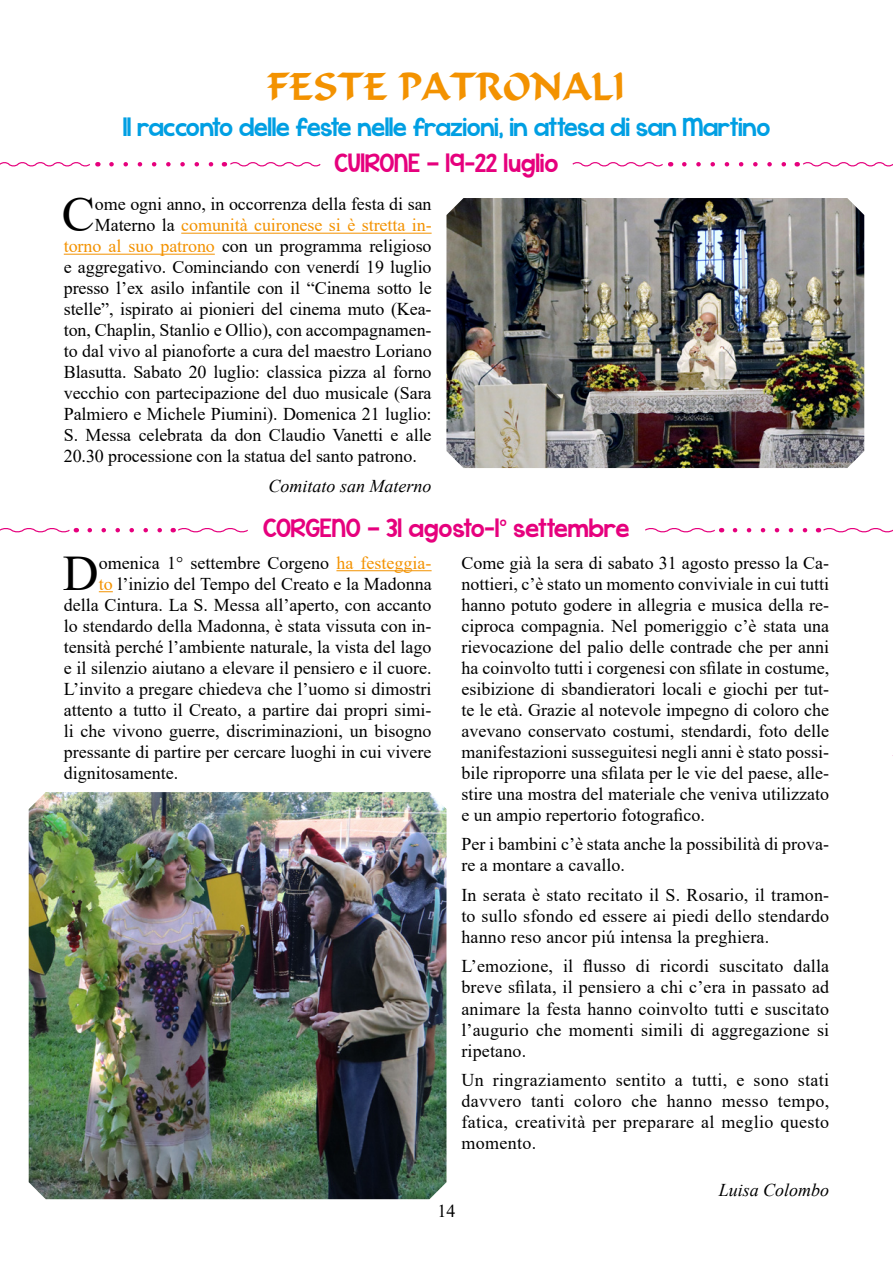
<style>
.page{position:relative;width:893px;height:1263px;background:#fff}
.page>*{position:absolute;margin:0;border:0;box-sizing:border-box;transform-origin:0 0}
.t1{font:49.65px "Times New Roman";color:#000}
.t2{font:37.5px "Calligraphic";letter-spacing:.01em;color:#f39200}
.t3{font:27px "KG Whatthe Teacher Wants";color:#009fe3}
.t4{font:27px "KG Whatthe Teacher Wants";letter-spacing:.01em;color:#e6007d}
.t5{font:18px/21px "Times New Roman";color:#000;text-align:justify}
.t6{font:18px "Times New Roman";letter-spacing:-.005em;color:#f39200}
.t7{font:italic 18px "Times New Roman";color:#000}
.s1{color:#000}
.s2{color:#f39200}
</style>
<div class="page">
<img style="left:446px;top:198px;width:418px;height:270px">
<img style="left:29px;top:792px;width:417px;height:407px">
<svg style="left:0;top:162px;width:90px;height:5px"></svg>
<svg style="left:572px;top:162px;width:91px;height:5px"></svg>
<svg style="left:111px;top:162px;width:103px;height:4px"></svg>
<svg style="left:224px;top:162px;width:97px;height:5px"></svg>
<svg style="left:684px;top:162px;width:102px;height:4px"></svg>
<svg style="left:797px;top:162px;width:96px;height:5px"></svg>
<svg style="left:90px;top:528px;width:72px;height:4px"></svg>
<svg style="left:0;top:527px;width:77px;height:6px"></svg>
<svg style="left:173px;top:527px;width:75px;height:6px"></svg>
<svg style="left:735px;top:528px;width:73px;height:4px"></svg>
<svg style="left:645px;top:527px;width:77px;height:6px"></svg>
<svg style="left:818px;top:527px;width:75px;height:6px"></svg>
<hr style="left:181px;top:233px;width:251px;height:1px;background:#f39200">
<hr style="left:64px;top:254px;width:151px;height:1px;background:#f39200">
<hr style="left:336px;top:570px;width:96px;height:1px;background:#f39200">
<svg style="left:99px;top:591px;width:14px;height:1px"></svg>
<h2 class="t2" style="left:268px;top:64px;width:359px">FESTE PATRONALI</h2>
<h3 class="t3" style="left:123px;top:110px;width:648px">Il racconto delle feste nelle frazioni, in attesa di san Martino</h3>
<h3 class="t4" style="left:335px;top:146px;width:224px">CUIRONE — 19-22 luglio</h3>
<h1 class="t1" style="left:62px;top:180px;width:35px">C</h1>
<p class="t5" style="left:95px;top:193px;width:338px">ome ogni anno, in occorrenza della festa di san</p>
<p class="t6" style="left:95px;top:212px;width:338px"><span class="s1">Materno la</span> comunità cuironese si è stretta in-</p>
<p class="t5" style="left:64px;top:235px;width:369px"><span class="s2">torno al suo patrono</span> con un programma religioso</p>
<p class="t5" style="left:64px;top:256px;width:369px">e aggregativo. Cominciando con venerdí 19 luglio</p>
<p class="t5" style="left:64px;top:277px;width:369px">presso l’ex asilo infantile con il “Cinema sotto le</p>
<p class="t5" style="left:64px;top:298px;width:369px">stelle”, ispirato ai pionieri del cinema muto (Kea-</p>
<p class="t5" style="left:64px;top:319px;width:369px">ton, Chaplin, Stanlio e Ollio), con accompagnamen-</p>
<p class="t5" style="left:64px;top:340px;width:369px">to dal vivo al pianoforte a cura del maestro Loriano</p>
<p class="t5" style="left:64px;top:361px;width:369px">Blasutta. Sabato 20 luglio: classica pizza al forno</p>
<p class="t5" style="left:64px;top:382px;width:369px">vecchio con partecipazione del duo musicale (Sara</p>
<p class="t5" style="left:64px;top:403px;width:369px">Palmiero e Michele Piumini). Domenica 21 luglio:</p>
<p class="t5" style="left:64px;top:424px;width:369px">S. Messa celebrata da don Claudio Vanetti e alle</p>
<p class="t5" style="left:64px;top:445px;width:355px">20.30 processione con la statua del santo patrono.</p>
<p class="t7" style="left:269px;top:473px;width:165px">Comitato san Materno</p>
<h3 class="t4" style="left:264px;top:511px;width:367px">CORGENO — 31 agosto-1° settembre</h3>
<h1 class="t1" style="left:63px;top:538px;width:37px">D</h1>
<p class="t5" style="left:99px;top:552px;width:334px">omenica 1° settembre Corgeno <span class="s2">ha festeggia-</span></p>
<p class="t5" style="left:99px;top:573px;width:334px"><span class="s2">to</span> l’inizio del Tempo del Creato e la Madonna</p>
<p class="t5" style="left:64px;top:594px;width:369px">della Cintura. La S. Messa all’aperto, con accanto</p>
<p class="t5" style="left:64px;top:615px;width:369px">lo stendardo della Madonna, è stata vissuta con in-</p>
<p class="t5" style="left:64px;top:636px;width:369px">tensità perché l’ambiente naturale, la vista del lago</p>
<p class="t5" style="left:64px;top:657px;width:369px">e il silenzio aiutano a elevare il pensiero e il cuore.</p>
<p class="t5" style="left:64px;top:678px;width:369px">L’invito a pregare chiedeva che l’uomo si dimostri</p>
<p class="t5" style="left:64px;top:699px;width:369px">attento a tutto il Creato, a partire dai propri simi-</p>
<p class="t5" style="left:64px;top:720px;width:369px">li che vivono guerre, discriminazioni, un bisogno</p>
<p class="t5" style="left:64px;top:741px;width:369px">pressante di partire per cercare luoghi in cui vivere</p>
<p class="t5" style="left:64px;top:762px;width:116px">dignitosamente.</p>
<p class="t5" style="left:461px;top:552px;width:369px">Come già la sera di sabato 31 agosto presso la Ca&shy;nottieri, c’è stato un momento conviviale in cui tutti hanno potuto godere in allegria e musica della re&shy;ciproca compagnia. Nel pomeriggio c’è stata una rievocazione del palio delle contrade che per anni ha coinvolto tutti i corgenesi con sfilate in costume, esibizione di sbandieratori locali e giochi per tut&shy;te le età. Grazie al notevole impegno di coloro che avevano conservato costumi, stendardi, foto delle manifestazioni susseguitesi negli anni è stato possi&shy;bile riproporre una sfilata per le vie del paese, alle&shy;stire una mostra del materiale che veniva utilizzato e un ampio repertorio fotografico.</p>
<p class="t5" style="left:461px;top:833px;width:369px">Per i bambini c’è stata anche la possibilità di prova&shy;re a montare a cavallo.</p>
<p class="t5" style="left:461px;top:884px;width:369px">In serata è stato recitato il S. Rosario, il tramon&shy;to sullo sfondo ed essere ai piedi dello stendardo hanno reso ancor piú intensa la preghiera.</p>
<p class="t5" style="left:461px;top:955px;width:369px">L’emozione, il flusso di ricordi suscitato dalla breve sfilata, il pensiero a chi c’era in passato ad animare la festa hanno coinvolto tutti e suscitato l’augurio che momenti simili di aggregazione si ripetano.</p>
<p class="t5" style="left:461px;top:1069px;width:369px">Un ringraziamento sentito a tutti, e sono stati davvero tanti coloro che hanno messo tempo, fatica, creatività per preparare al meglio questo momento.</p>
<p class="t7" style="left:719px;top:1177px;width:112px">Luisa Colombo</p>
<p class="t5" style="left:437px;top:1200px;width:19px">14</p>
</div>
